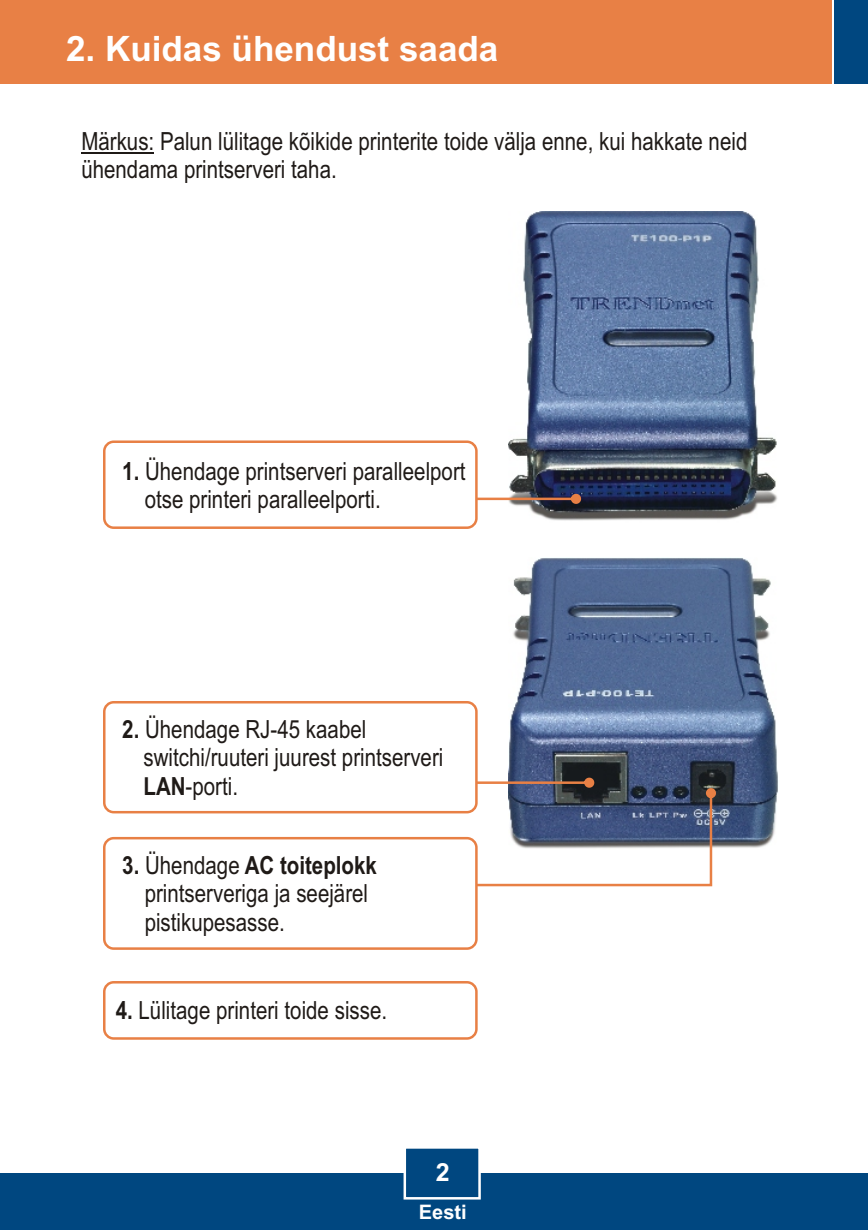
<style>
.page{position:relative;width:868px;height:1230px;background:#fff}
.page>*{position:absolute;margin:0;border:0;box-sizing:border-box;transform-origin:0 0}
.t1{font:700 35px "Arial";color:#fff}
.t2{font:25px/28.2px "Arial Narrow";color:#1f1a17}
.t3{font:700 25px "Arial";color:#fff}
.t4{font:700 20px "Arial";color:#fff}
.s1{font-weight:700}
</style>
<div class="page">
<img style="left:508px;top:212px;width:270px;height:309px">
<img style="left:508px;top:557px;width:270px;height:291px">
<div style="left:0;top:1172px;width:867px;height:57px;background:#004780"></div>
<div style="left:0;top:0;width:831px;height:84px;background:#e88045"></div>
<div style="left:834px;top:0;width:33px;height:84px;background:#004780"></div>
<svg style="left:402px;top:1148px;width:80px;height:52px"></svg>
<hr style="left:81px;top:152px;width:73px;height:1px;background:#1f1a17">
<div style="left:103px;top:980px;width:374px;height:59px;background:#fff;border:3px solid #e88045;border-radius:9px"></div>
<svg style="left:477px;top:493px;width:104px;height:11px"></svg>
<div style="left:103px;top:440px;width:374px;height:89px;background:#fff;border:3px solid #e88045;border-radius:9px"></div>
<svg style="left:322px;top:777px;width:393px;height:109px"></svg>
<div style="left:103px;top:701px;width:374px;height:112px;background:#fff;border:3px solid #e88045;border-radius:9px"></div>
<div style="left:103px;top:836px;width:374px;height:113px;background:#fff;border:3px solid #e88045;border-radius:9px"></div>
<h1 class="t1" style="left:66px;top:35px;width:433px">2. Kuidas ühendust saada</h1>
<p class="t2" style="left:81px;top:129px;width:667px">Märkus: Palun lülitage kõikide printerite toide välja enne, kui hakkate neid ühendama printserveri taha.</p>
<p class="t2" style="left:145px;top:459px;width:322px;text-indent:-22px"><span class="s1">1.</span> Ühendage printserveri paralleelport otse printeri paralleelporti.</p>
<p class="t2" style="left:143px;top:717px;width:301px;text-indent:-21px"><span class="s1">2.</span> Ühendage RJ-45 kaabel switchi/ruuteri juurest printserveri<br><span class="s1">LAN</span>-porti.</p>
<p class="t2" style="left:145px;top:853px;width:234px;text-indent:-22px"><span class="s1">3.</span> Ühendage <span class="s1">AC toiteplokk </span>printserveriga ja seejärel pistikupesasse.</p>
<p class="t2" style="left:116px;top:998px;width:273px"><span class="s1">4.</span> Lülitage printeri toide sisse.</p>
<p class="t3" style="left:435px;top:1162px;width:15px">2</p>
<p class="t4" style="left:419px;top:1204px;width:49px">Eesti</p>
</div>
